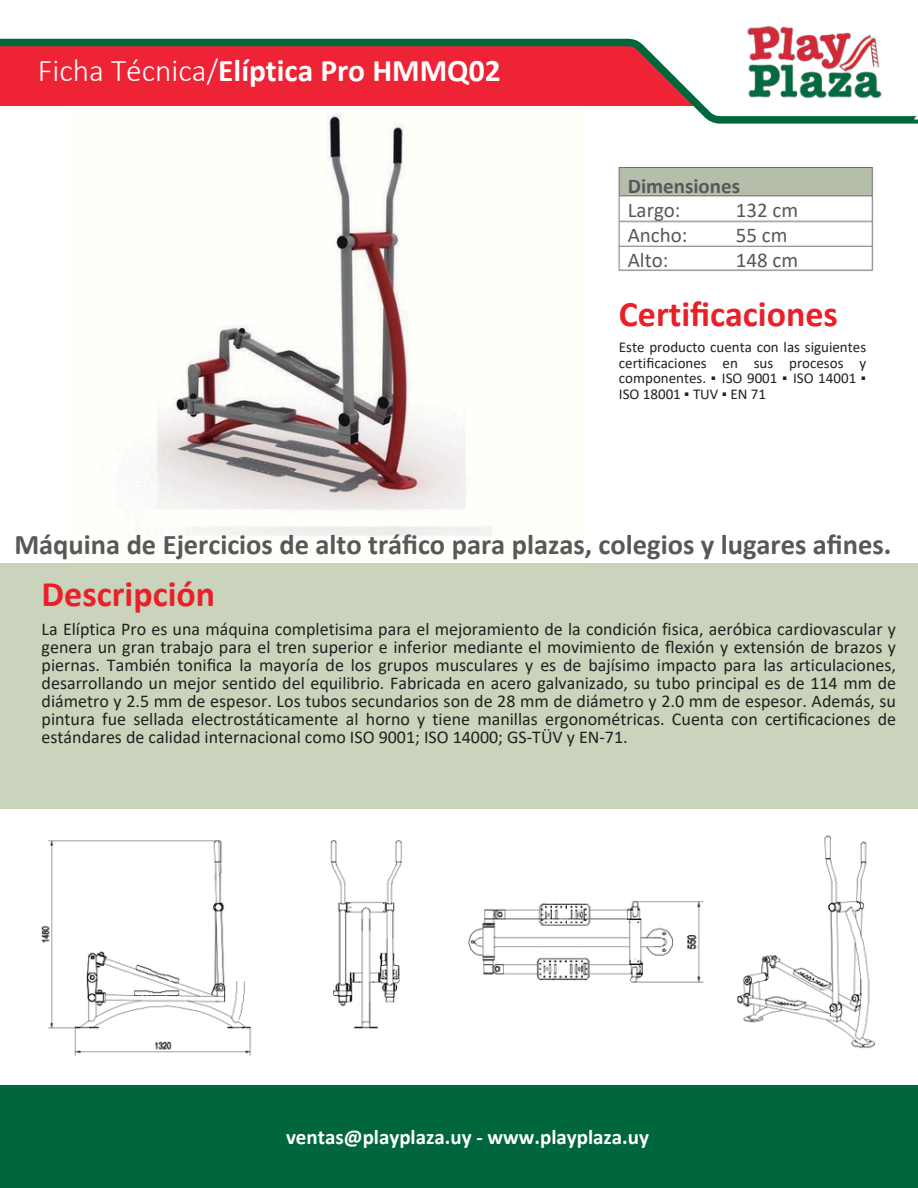
<style>
.page{position:relative;width:918px;height:1188px;background:#fff}
.page>*{position:absolute;margin:0;border:0;box-sizing:border-box;transform-origin:0 0}
.t1{font:700 36px "Calibri";color:#e92028}
.t2{font:700 31.5px "Calibri";color:#fff}
.t3{font:700 28.5px "Calibri";color:#58585a}
.t4{font:700 21px "Calibri";color:#fff}
.t5{font:21px/24.8px "Calibri";color:#58585a}
.t6{font:700 21px "Calibri";color:#58585a}
.t7{font:18px/18px "Calibri";color:#231f20;text-align:justify}
.t8{font:15px/15.8px "Calibri";color:#231f20;text-align:justify}
.s1{font-weight:300}
</style>
<div class="page">
<div style="left:0;top:564px;width:918px;height:245px;background:#cad4bc"></div>
<div style="left:0;top:1085px;width:918px;height:103px;background:#00673d"></div>
<svg style="left:0;top:38px;width:631px;height:1px"></svg>
<svg style="left:0;top:39px;width:918px;height:85px;fill:#ee2436"></svg>
<img style="left:731px;top:25px;width:167px;height:77px">
<img style="left:42px;top:168px;width:832px;height:888px">
<h5 class="t2" style="left:38px;top:57px;width:464px"><span class="s1">Ficha Técnica/</span>Elíptica Pro HMMQ02</h5>
<h3 class="t6" style="left:628px;top:177px;width:114px">Dimensiones</h3>
<h4 class="t5" style="left:628px;top:200px;width:61px">Largo:<br>Ancho:<br>Alto:</h4>
<h4 class="t5" style="left:736px;top:200px;width:64px">132 cm<br>55 cm<br>148 cm</h4>
<p class="t1" style="left:619px;top:299px;width:220px">Certificaciones</p>
<h1 class="t8" style="left:619px;top:340px;width:249px">Este producto cuenta con las siguientes certificaciones en sus procesos y componentes. ▪ ISO 9001 ▪ ISO 14001 ▪ ISO 18001 ▪ TUV ▪ EN 71</h1>
<h3 class="t3" style="left:14px;top:532px;width:879px">Máquina de Ejercicios de alto tráfico para plazas, colegios y lugares afines.</h3>
<p class="t1" style="left:42px;top:579px;width:175px">Descripción</p>
<p class="t7" style="left:42px;top:622px;width:856px">La Elíptica Pro es una máquina completisima para el mejoramiento de la condición fisica, aeróbica cardiovascular y genera un gran trabajo para el tren superior e inferior mediante el movimiento de flexión y extensión de brazos y piernas. También tonifica la mayoría de los grupos musculares y es de bajísimo impacto para las articulaciones, desarrollando un mejor sentido del equilibrio. Fabricada en acero galvanizado, su tubo principal es de 114 mm de diámetro y 2.5 mm de espesor. Los tubos secundarios son de 28 mm de diámetro y 2.0 mm de espesor. Además, su pintura fue sellada electrostáticamente al horno y tiene manillas ergonométricas. Cuenta con certificaciones de estándares de calidad internacional como ISO 9001; ISO 14000; GS-TÜV y EN-71.</p>
<p class="t4" style="left:286px;top:1128px;width:365px">ventas@playplaza.uy - www.playplaza.uy</p>
</div>
